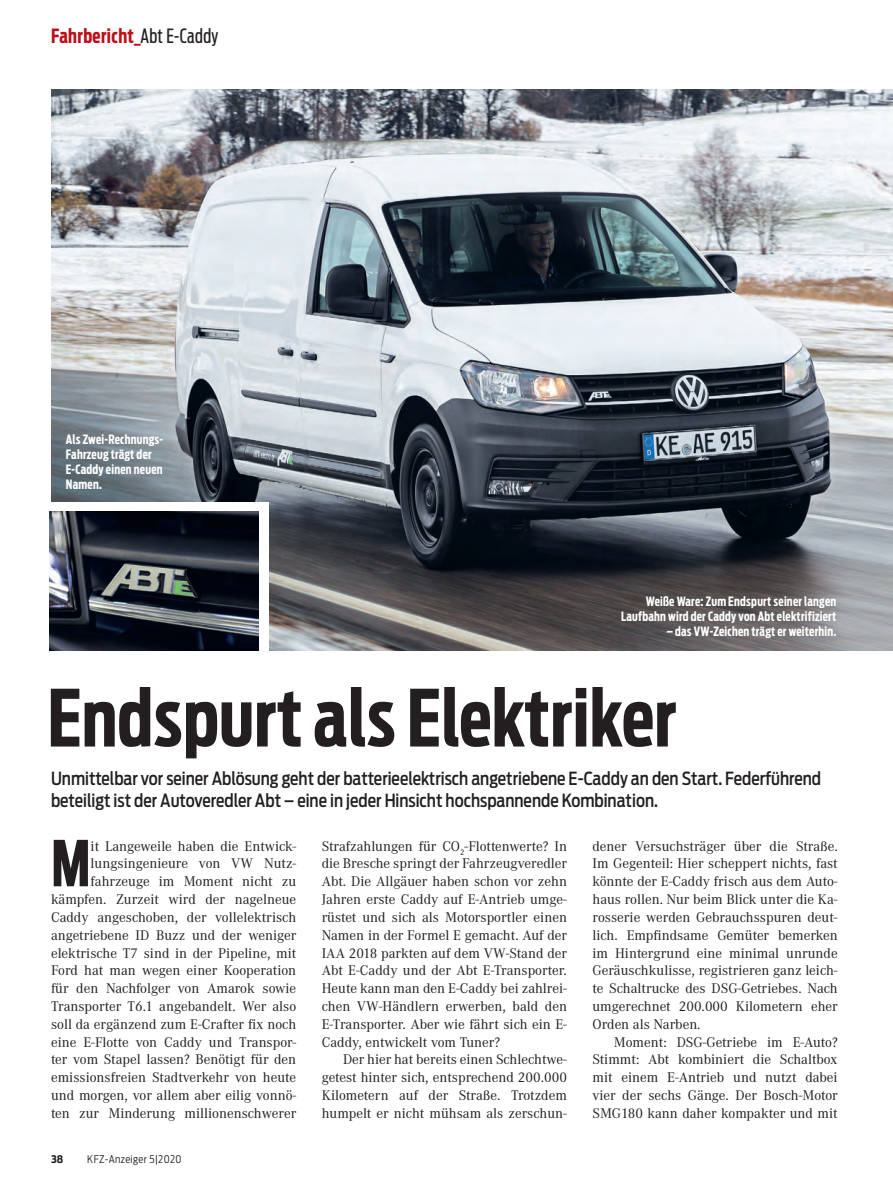
<style>
.page{position:relative;width:893px;height:1191px;background:#fff}
.page>*{position:absolute;margin:0;border:0;box-sizing:border-box;transform-origin:0 0}
.t1{font:700 78px "Antenna Extra Cond";letter-spacing:.005em;color:#231f20}
.t2{font:700 62.7px "Antenna Extra Cond";color:#231f20}
.t3{font:700 19.5px "Antenna Extra Cond";letter-spacing:.02em;color:#bb1018}
.t4{font:500 18px/21.8px "Antenna Condensed";color:#231f20;scale:.95 1}
.t5{font:14.55px/17.9px "Corporate A";color:#231f20;text-align:justify}
.t6{font:700 12.75px/15px "Antenna Extra Cond";letter-spacing:.02em;color:#fff;text-align:right}
.t7{font:300 10.5px "Antenna Condensed";letter-spacing:.04em;color:#231f20}
.t8{font:700 10.5px "Antenna Condensed";color:#231f20}
.s1{font-weight:400;color:#231f20}
</style>
<div class="page">
<img style="left:51px;top:89px;width:842px;height:562px">
<div style="left:0;top:502px;width:269px;height:164px;background:#fff"></div>
<img style="left:50px;top:511px;width:209px;height:140px">
<h3 class="t3" style="left:51px;top:24px;width:169px">Fahrbericht_<span class="s1">Abt E-Caddy</span></h3>
<p class="t6" style="left:66px;top:432px;width:99px;text-align:left">Als Zwei-Rechnungs-<br>Fahrzeug trägt der<br>E-Caddy einen neuen<br>Namen.</p>
<p class="t6" style="left:621px;top:593px;width:217px">Weiße Ware: Zum Endspurt seiner langen<br>Laufbahn wird der Caddy von Abt elektrifiziert</p>
<p class="t6" style="left:667px;top:623px;width:171px">– das VW-Zeichen trägt er weiterhin.</p>
<h1 class="t1" style="left:47px;top:671px;width:630px">Endspurt als Elektriker</h1>
<p class="t4" style="left:51px;top:767px;width:812px">Unmittelbar vor seiner Ablösung geht der batterieelektrisch angetriebene E-Caddy an den Start. Federführend beteiligt ist der Autoveredler Abt – eine in jeder Hinsicht hochspannende Kombination.</p>
<h2 class="t2" style="left:51px;top:826px;width:41px">M</h2>
<p class="t5" style="left:51px;top:837px;width:247px;text-align:right">it Langeweile haben die Entwick&shy;lungsingenieure von VW Nutz&shy;fahrzeuge im Moment nicht zu kämpfen. Zurzeit wird der nagelneue Caddy angeschoben, der vollelektrisch angetriebene ID Buzz und der weniger elektrische T7 sind in der Pipeline, mit Ford hat man wegen einer Kooperation für den Nachfolger von Amarok sowie Transporter T6.1 angebandelt. Wer also soll da ergänzend zum E-Crafter fix noch eine E-Flotte von Caddy und Transpor&shy;ter vom Stapel lassen? Benötigt für den emissionsfreien Stadtverkehr von heute und morgen, vor allem aber eilig vonnö&shy;ten zur Minderung millionenschwerer</p>
<p class="t5" style="left:322px;top:837px;width:247px">Strafzahlungen für CO<sub>2</sub>-Flottenwerte? In die Bresche springt der Fahrzeugveredler Abt. Die Allgäuer haben schon vor zehn Jahren erste Caddy auf E-Antrieb umge&shy;rüstet und sich als Motorsportler einen Namen in der Formel E gemacht. Auf der IAA 2018 parkten auf dem VW-Stand der Abt E-Caddy und der Abt E-Transporter.<br>Heute kann man den E-Caddy bei zahlrei&shy;chen VW-Händlern erwerben, bald den E-Transporter. Aber wie fährt sich ein E-Caddy, entwickelt vom Tuner?</p>
<p class="t5" style="left:592px;top:837px;width:247px">dener Versuchsträger über die Straße.<br>Im Gegenteil: Hier scheppert nichts, fast könnte der E-Caddy frisch aus dem Auto&shy;haus rollen. Nur beim Blick unter die Ka&shy;rosserie werden Gebrauchsspuren deut&shy;lich. Empfindsame Gemüter bemerken im Hintergrund eine minimal unrunde Geräuschkulisse, registrieren ganz leich&shy;te Schaltrucke des DSG-Getriebes. Nach umgerechnet 200.000 Kilometern eher Orden als Narben.</p>
<p class="t5" style="left:592px;top:1033px;width:247px;text-indent:21px">Moment: DSG-Getriebe im E-Auto?<br>Stimmt: Abt kombiniert die Schaltbox mit einem E-Antrieb und nutzt dabei vier der sechs Gänge. Der Bosch-Motor SMG180 kann daher kompakter und mit</p>
<p class="t5" style="left:322px;top:1051px;width:247px;text-indent:21px">Der hier hat bereits einen Schlechtwe&shy;getest hinter sich, entsprechend 200.000<br>Kilometern auf der Straße. Trotzdem humpelt er nicht mühsam als zerschun-</p>
<p class="t8" style="left:51px;top:1152px;width:14px">38</p>
<p class="t7" style="left:87px;top:1152px;width:96px">KFZ-Anzeiger 5|2020</p>
</div>
